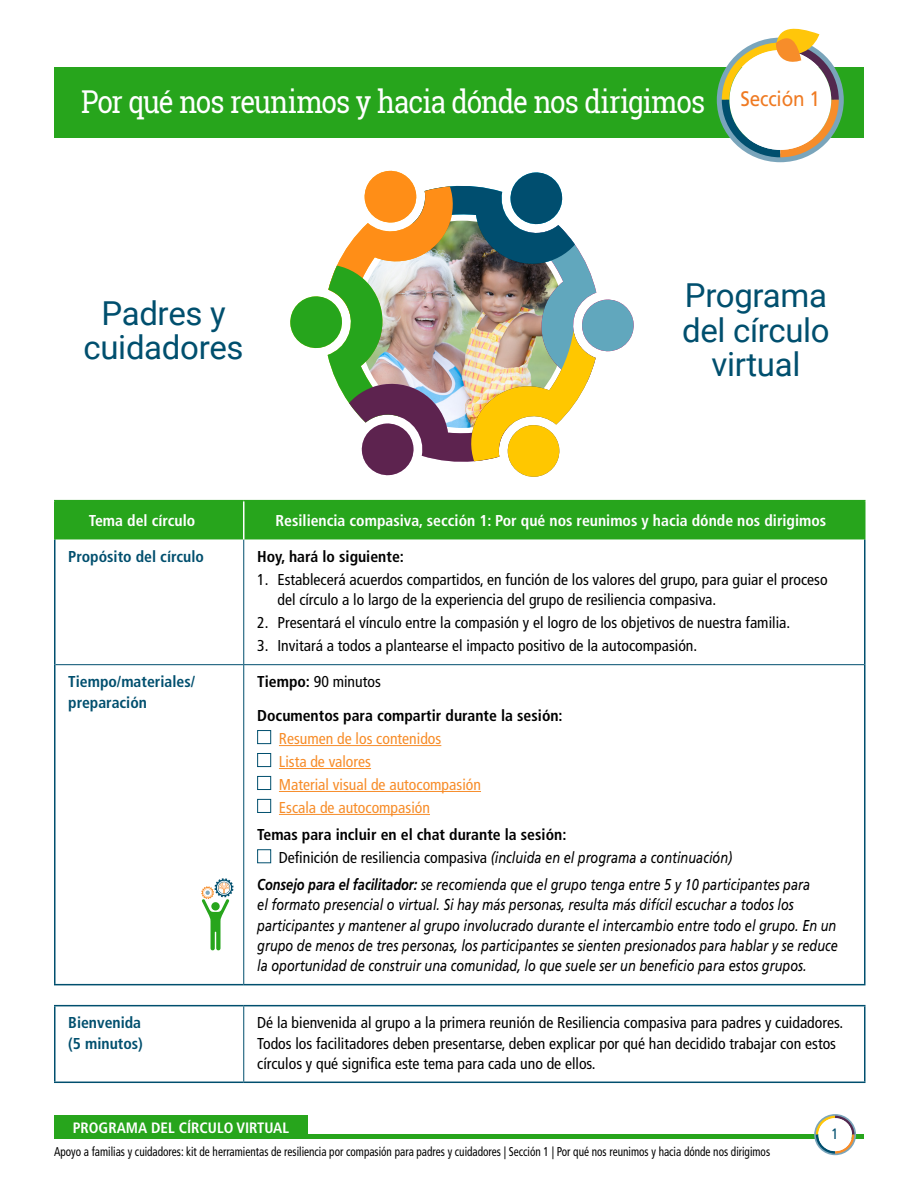
<style>
.page{position:relative;width:918px;height:1188px;background:#fff}
.page>*{position:absolute;margin:0;border:0;box-sizing:border-box;transform-origin:0 0}
.t1{font:33px/34.5px "Roboto";letter-spacing:-.01em;color:#004f6e;text-align:center}
.t2{font:31.5px "Roboto Slab";letter-spacing:-.035em;color:#fff;scale:.88 1}
.t3{font:condensed 15.75px/20.2px "Frutiger LT Std";color:#000}
.t4{font:italic 15.75px/20.2px "Frutiger LT Std";color:#000;scale:.81 1}
.t5{font:700 condensed 15.75px/33.8px "Frutiger LT Std";color:#000}
.t6{font:condensed 15.75px/23px "Frutiger LT Std";color:#f78d2a}
.t7{font:700 condensed 15.75px "Frutiger LT Std";color:#fff}
.t8{font:700 condensed 15.75px/20.2px "Frutiger LT Std";color:#004f6e}
.t9{font:700 condensed 15px "Frutiger LT Std";color:#fff}
.t10{font:condensed 15px "Frutiger LT Std";color:#004f6e}
.t11{font:condensed 12.75px "Frutiger LT Std";color:#000;scale:.88 1}
.s1{font-weight:400}
.s2{font-weight:400;font-style:italic;font-stretch:normal}
.s3{font-weight:700}
</style>
<div class="page">
<hr style="left:54px;top:1134px;width:810px;height:4px;background:#27a51c">
<svg style="left:814px;top:1114px;width:42px;height:41px"></svg>
<div style="left:818px;top:1118px;width:34px;height:33px;background:#fff;border-radius:50%"></div>
<div style="left:54px;top:1115px;width:254px;height:21px;background:#27a51c"></div>
<div style="left:54px;top:68px;width:810px;height:70px;background:#27a51c"></div>
<svg style="left:717px;top:28px;width:127px;height:134px"></svg>
<img style="left:290px;top:170px;width:344px;height:307px">
<div style="left:56px;top:501px;width:808px;height:38px;background:#27a51c"></div>
<hr style="left:54px;top:539px;width:2px;height:126px;background:#004f6e">
<hr style="left:864px;top:539px;width:2px;height:126px;background:#004f6e">
<hr style="left:243px;top:539px;width:1px;height:125px;background:#004f6e">
<hr style="left:56px;top:664px;width:188px;height:1px;background:#004f6e">
<hr style="left:244px;top:664px;width:620px;height:1px;background:#004f6e">
<hr style="left:243px;top:665px;width:1px;height:319px;background:#004f6e">
<hr style="left:54px;top:665px;width:2px;height:319px;background:#004f6e">
<hr style="left:864px;top:665px;width:2px;height:319px;background:#004f6e">
<hr style="left:54px;top:984px;width:190px;height:1px;background:#004f6e">
<hr style="left:244px;top:984px;width:622px;height:1px;background:#004f6e">
<hr style="left:54px;top:500px;width:190px;height:1px;background:#27a51c">
<hr style="left:54px;top:501px;width:2px;height:38px;background:#27a51c">
<hr style="left:244px;top:500px;width:622px;height:1px;background:#27a51c">
<hr style="left:864px;top:501px;width:2px;height:38px;background:#27a51c">
<hr style="left:243px;top:501px;width:1px;height:38px;background:#fff">
<hr style="left:279px;top:745px;width:162px;height:1px;background:#f78d2a">
<hr style="left:279px;top:768px;width:92px;height:1px;background:#f78d2a">
<hr style="left:279px;top:791px;width:202px;height:1px;background:#f78d2a">
<hr style="left:279px;top:814px;width:151px;height:1px;background:#f78d2a">
<div style="left:257px;top:730px;width:14px;height:14px;border:1px solid #004f6e"></div>
<div style="left:257px;top:753px;width:14px;height:14px;border:1px solid #004f6e"></div>
<div style="left:257px;top:776px;width:14px;height:14px;border:1px solid #004f6e"></div>
<div style="left:257px;top:799px;width:14px;height:14px;border:1px solid #004f6e"></div>
<div style="left:257px;top:849px;width:14px;height:14px;border:1px solid #004f6e"></div>
<hr style="left:54px;top:1005px;width:190px;height:1px;background:#004f6e">
<hr style="left:54px;top:1006px;width:2px;height:76px;background:#004f6e">
<hr style="left:244px;top:1005px;width:622px;height:1px;background:#004f6e">
<hr style="left:864px;top:1006px;width:2px;height:76px;background:#004f6e">
<hr style="left:54px;top:1082px;width:190px;height:1px;background:#004f6e">
<hr style="left:244px;top:1082px;width:622px;height:1px;background:#004f6e">
<hr style="left:243px;top:1006px;width:1px;height:76px;background:#004f6e">
<svg style="left:201px;top:878px;width:33px;height:72px"></svg>
<h2 class="t2" style="left:81px;top:79px;width:841px">Por qué nos reunimos y hacia dónde nos dirigimos <sup>Sección</sup> <sup>1</sup></h2>
<h1 class="t1" style="left:84px;top:294px;width:162px">Padres y cuidadores</h1>
<h1 class="t1" style="left:682px;top:277px;width:149px">Programa del círculo virtual</h1>
<p class="t7" style="left:89px;top:511px;width:108px">Tema del círculo</p>
<p class="t7" style="left:275px;top:511px;width:552px">Resiliencia compasiva, sección 1: Por qué nos reunimos y hacia dónde nos dirigimos</p>
<p class="t8" style="left:68px;top:547px;width:137px">Propósito del círculo</p>
<p class="t5" style="left:257px;top:540px;width:148px">Hoy, hará lo siguiente:</p>
<p class="t3" style="left:278px;top:570px;width:552px;text-indent:-20px">1. Establecerá acuerdos compartidos, en función de los valores del grupo, para guiar el proceso del círculo a lo largo de la experiencia del grupo de resiliencia compasiva.</p>
<p class="t3" style="left:257px;top:613px;width:535px">2. Presentará el vínculo entre la compasión y el logro de los objetivos de nuestra familia.</p>
<p class="t3" style="left:257px;top:636px;width:442px">3. Invitará a todos a plantearse el impacto positivo de la autocompasión.</p>
<p class="t8" style="left:68px;top:672px;width:128px">Tiempo/materiales/ preparación</p>
<p class="t5" style="left:257px;top:665px;width:307px">Tiempo: <span class="s1">90 minutos<br></span>Documentos para compartir durante la sesión:</p>
<p class="t6" style="left:279px;top:727px;width:204px">Resumen de los contenidos<br>Lista de valores<br>Material visual de autocompasión<br>Escala de autocompasión</p>
<p class="t5" style="left:279px;top:823px;width:455px;line-height:23.4px;text-indent:-22px">Temas para incluir en el chat durante la sesión:<br><span class="s1">Definición de resiliencia compasiva</span> <span class="s2">(incluida en el programa a continuación)</span></p>
<p class="t4" style="left:257px;top:875px;width:718px"><span class="s3">Consejo para el facilitador:</span> se recomienda que el grupo tenga entre 5 y 10 participantes para<br>el formato presencial o virtual. Si hay más personas, resulta más difícil escuchar a todos los participantes y mantener al grupo involucrado durante el intercambio entre todo el grupo. En un grupo de menos de tres personas, los participantes se sienten presionados para hablar y se reduce la oportunidad de construir una comunidad, lo que suele ser un beneficio para estos grupos.</p>
<p class="t8" style="left:68px;top:1013px;width:76px">Bienvenida (5 minutos)</p>
<p class="t3" style="left:257px;top:1013px;width:587px">Dé la bienvenida al grupo a la primera reunión de Resiliencia compasiva para padres y cuidadores.<br>Todos los facilitadores deben presentarse, deben explicar por qué han decidido trabajar con estos círculos y qué significa este tema para cada uno de ellos.</p>
<p class="t9" style="left:73px;top:1119px;width:218px">PROGRAMA DEL CÍRCULO VIRTUAL</p>
<p class="t11" style="left:54px;top:1144px;width:815px">Apoyo a familias y cuidadores: kit de herramientas de resiliencia por compasión para padres y cuidadores | Sección 1 | Por qué nos reunimos y hacia dónde nos dirigimos</p>
<p class="t10" style="left:832px;top:1125px;width:9px">1</p>
</div>
